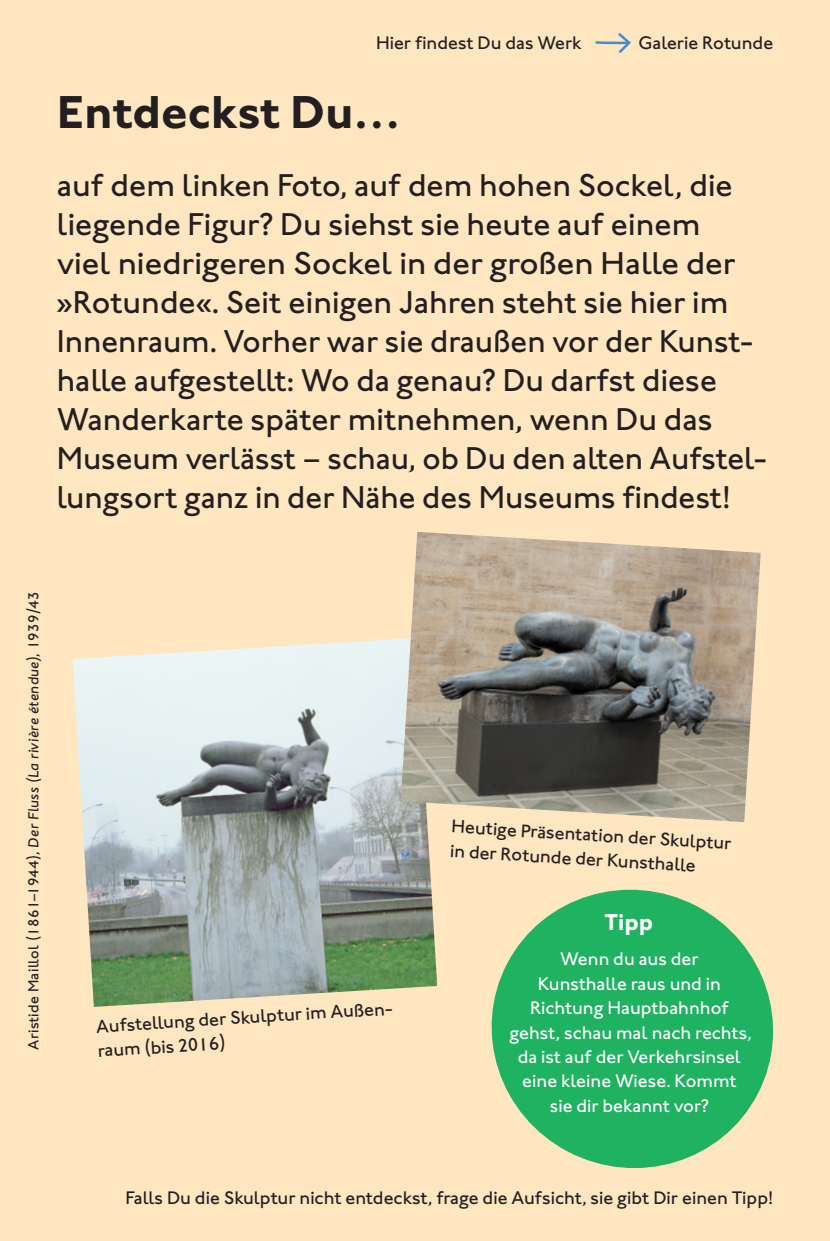
<style>
.page{position:relative;width:830px;height:1241px;background:#fff}
.page>*{position:absolute;margin:0;border:0;box-sizing:border-box;transform-origin:0 0}
.Headline{font:700 47.5px "ITC Johnstonfor HKH";color:#231f20}
.Fließtext_13_pt{font:500 32.5px/39px "ITC Johnstonfor HKH";color:#231f20}
.Fließtext_9_5_pt{font:700 23.75px "ITC Johnstonfor HKH";color:#fff}
.Fließtext_7_5_pt{font:500 18.75px/23.8px "ITC Johnstonfor HKH";color:#231f20}
.Fließtext_7_5_pt-2{font:500 18.75px/24.2px "ITC Johnstonfor HKH";color:#fff;text-align:center}
.Nachweis_6pt{font:500 15px "ITC Johnstonfor HKH";letter-spacing:.02em;color:#231f20}
.s1{font-style:italic}
</style>
<div class="page">
<div style="left:0;top:0;width:829px;height:1240px;background:#fee6c0"></div>
<img style="left:72px;top:639px;width:365px;height:367px">
<img style="left:400px;top:532px;width:360px;height:290px">
<svg style="left:491px;top:889px;width:283px;height:279px;fill:#1eb261"></svg>
<svg style="left:595px;top:33px;width:36px;height:21px"></svg>
<p class="Fließtext_7_5_pt" style="left:376px;top:31px;width:207px">Hier findest Du das Werk</p>
<p class="Fließtext_7_5_pt" style="left:638px;top:31px;width:136px">Galerie Rotunde</p>
<p class="Headline" style="left:57px;top:83px;width:345px">Entdeckst Du…</p>
<p class="Fließtext_13_pt" style="left:57px;top:165px;width:711px">auf dem linken Foto, auf dem hohen Sockel, die liegende Figur? Du siehst sie heute auf einem<br>viel niedrigeren Sockel in der großen Halle der »Rotunde«. Seit einigen Jahren steht sie hier im Innenraum. Vorher war sie draußen vor der Kunst&shy;halle aufgestellt: Wo da genau? Du darfst diese Wanderkarte später mitnehmen, wenn Du das Museum verlässt – schau, ob Du den alten Aufstel&shy;lungsort ganz in der Nähe des Museums findest!</p>
<p class="Nachweis_6pt" style="left:25px;top:1049px;width:460px;rotate:-90deg">Aristide Maillol (1861–1944), <span class="s1">Der Fluss (La rivière étendue)</span>, 1939/43</p>
<p class="Fließtext_7_5_pt" style="left:95px;top:1015px;width:300px;rotate:-4deg">Aufstellung der Skulptur im Außen&shy;raum (bis 2016)</p>
<p class="Fließtext_7_5_pt" style="left:452px;top:812px;width:282px;line-height:24.5px;rotate:4deg">Heutige Präsentation der Skulptur in der Rotunde der Kunsthalle</p>
<p class="Fließtext_9_5_pt" style="left:604px;top:907px;width:50px">Tipp</p>
<p class="Fließtext_7_5_pt-2" style="left:509px;top:946px;width:244px">Wenn du aus der<br>Kunsthalle raus und in<br>Richtung Hauptbahnhof gehst, schau mal nach rechts, da ist auf der Verkehrsinsel eine kleine Wiese. Kommt<br>sie dir bekannt vor?</p>
<p class="Fließtext_7_5_pt" style="left:125px;top:1185px;width:649px">Falls Du die Skulptur nicht entdeckst, frage die Aufsicht, sie gibt Dir einen Tipp!</p>
</div>
